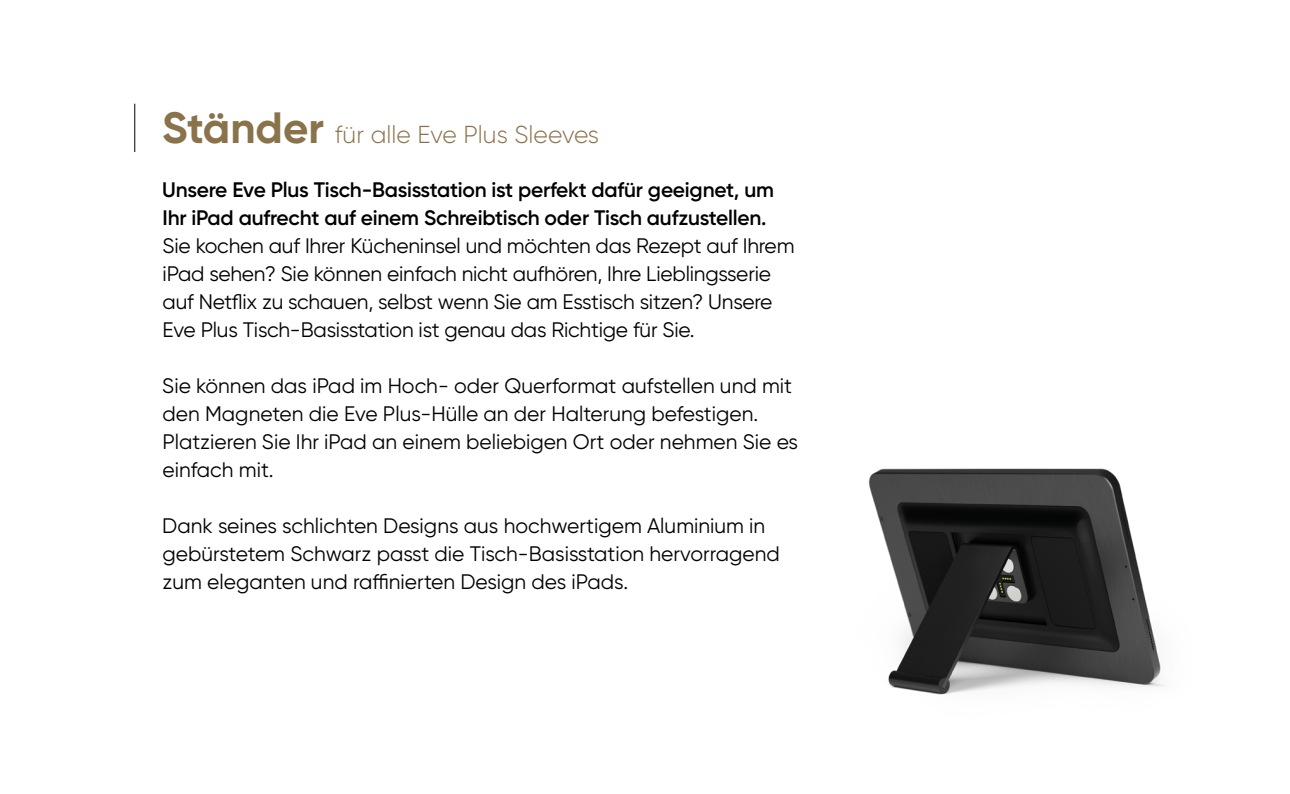
<style>
.page{position:relative;width:1290px;height:794px;background:#fff}
.page>*{position:absolute;margin:0;border:0;box-sizing:border-box;transform-origin:0 0}
.t1{font:300 24.5px "Gilroy";color:#8a724b}
.t2{font:21px/28px "Gilroy";letter-spacing:-.01em;color:#000}
.t3{font:600 21px/28px "Gilroy";letter-spacing:-.01em;color:#000}
.s1{font-weight:700;font-size:43.75px}
</style>
<div class="page">
<hr style="left:134px;top:104px;width:1px;height:48px;background:#000">
<img style="left:868px;top:468px;width:297px;height:227px">
<p class="t1" style="left:162px;top:120px;width:438px"><span class="s1">Ständer</span> für alle Eve Plus Sleeves</p>
<p class="t3" style="left:162px;top:175px;width:613px">Unsere Eve Plus Tisch-Basisstation ist perfekt dafür geeignet, um<br>Ihr iPad aufrecht auf einem Schreibtisch oder Tisch aufzustellen.</p>
<p class="t2" style="left:163px;top:231px;width:633px">Sie kochen auf Ihrer Kücheninsel und möchten das Rezept auf Ihrem iPad sehen? Sie können einfach nicht aufhören, Ihre Lieblingsserie auf Netflix zu schauen, selbst wenn Sie am Esstisch sitzen? Unsere Eve Plus Tisch-Basisstation ist genau das Richtige für Sie.</p>
<p class="t2" style="left:162px;top:371px;width:637px">Sie können das iPad im Hoch- oder Querformat aufstellen und mit den Magneten die Eve Plus-Hülle an der Halterung befestigen.<br>Platzieren Sie Ihr iPad an einem beliebigen Ort oder nehmen Sie es einfach mit.</p>
<p class="t2" style="left:162px;top:511px;width:619px">Dank seines schlichten Designs aus hochwertigem Aluminium in gebürstetem Schwarz passt die Tisch-Basisstation hervorragend zum eleganten und raffinierten Design des iPads.</p>
</div>
